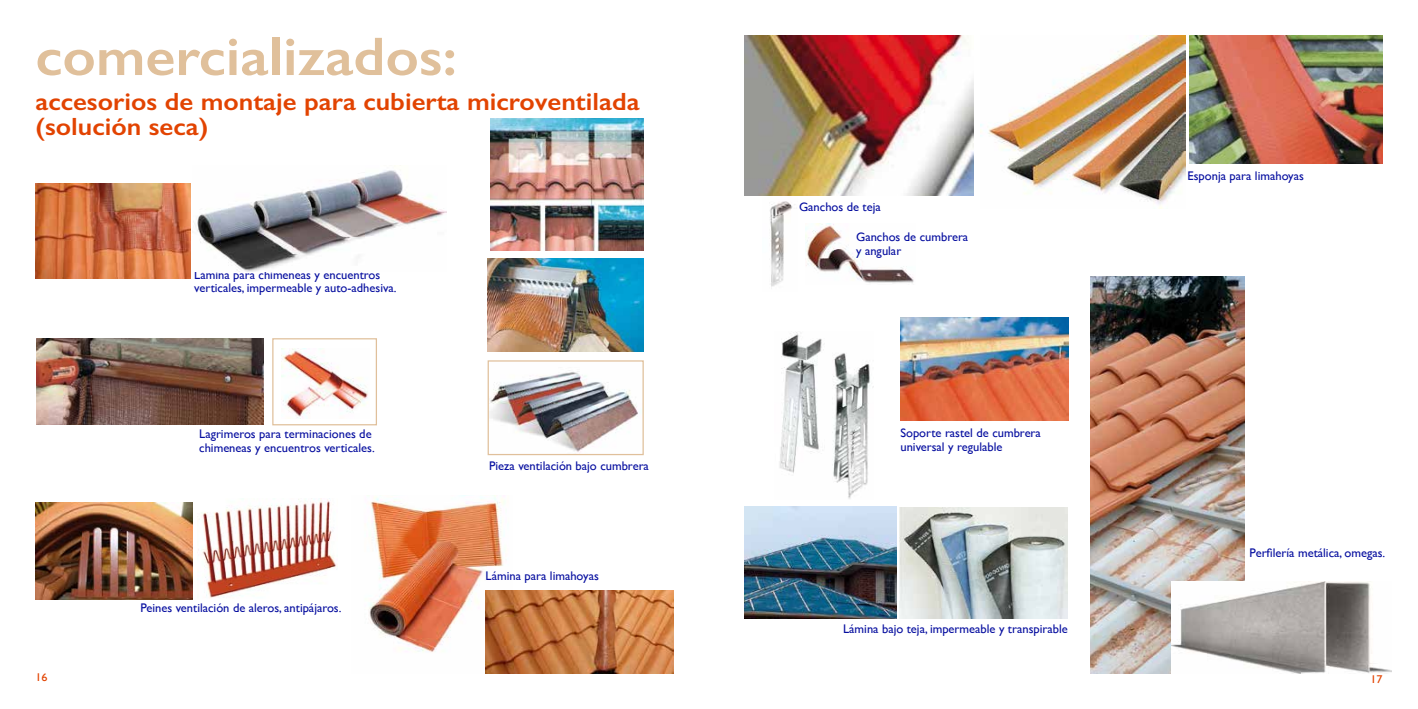
<style>
.page{position:relative;width:1418px;height:709px;background:#fff}
.page>*{position:absolute;margin:0;border:0;box-sizing:border-box;transform-origin:0 0}
.t1{font:600 54.5px "Gill Sans";color:#e0c09b;scale:1.07 1}
.t2{font:600 25px/25px "Gill Sans";color:#e24301;scale:1.07 1}
.t3{font:12.5px/13.8px "Gill Sans";color:#060e9f}
.t4{font:11.25px "Gill Sans";color:#e24301;scale:1.07 1}
</style>
<div class="page">
<img style="left:35px;top:184px;width:155px;height:94px">
<img style="left:195px;top:170px;width:251px;height:101px">
<img style="left:36px;top:339px;width:228px;height:86px">
<div style="left:272px;top:338px;width:105px;height:87px;border:1px solid #e0c09b"></div>
<img style="left:487px;top:258px;width:157px;height:94px">
<img style="left:489px;top:372px;width:149px;height:80px">
<div style="left:487px;top:360px;width:156px;height:95px;border:1px solid #e0c09b"></div>
<img style="left:35px;top:502px;width:157px;height:97px">
<img style="left:369px;top:495px;width:135px;height:178px">
<img style="left:486px;top:590px;width:187px;height:83px">
<img style="left:980px;top:35px;width:205px;height:173px">
<img style="left:1189px;top:36px;width:193px;height:128px">
<img style="left:805px;top:223px;width:109px;height:60px">
<img style="left:779px;top:332px;width:94px;height:167px">
<img style="left:900px;top:318px;width:168px;height:102px">
<img style="left:744px;top:507px;width:152px;height:111px">
<img style="left:899px;top:507px;width:168px;height:112px">
<img style="left:1090px;top:276px;width:154px;height:397px">
<img style="left:1171px;top:582px;width:220px;height:91px">
<img style="left:281px;top:349px;width:87px;height:69px">
<img style="left:202px;top:498px;width:135px;height:100px">
<img style="left:770px;top:201px;width:22px;height:86px">
<img style="left:490px;top:118px;width:154px;height:132px">
<img style="left:744px;top:35px;width:229px;height:161px">
<h1 class="t1" style="left:35px;top:24px;width:395px">comercializados:</h1>
<h2 class="t2" style="left:35px;top:89px;width:566px">accesorios de montaje para cubierta microventilada (solución seca)</h2>
<p class="t3" style="left:194px;top:267px;width:204px">Lámina para chimeneas y encuentros verticales, impermeable y auto-adhesiva.</p>
<p class="t3" style="left:199px;top:427px;width:177px">Lagrimeros para terminaciones de chimeneas y encuentros verticales.</p>
<p class="t3" style="left:140px;top:601px;width:203px">Peines ventilación de aleros, antipájaros.</p>
<p class="t3" style="left:489px;top:458px;width:161px">Pieza ventilación bajo cumbrera</p>
<p class="t3" style="left:485px;top:569px;width:115px">Lámina para limahoyas</p>
<p class="t3" style="left:799px;top:200px;width:83px">Ganchos de teja</p>
<p class="t3" style="left:856px;top:230px;width:114px">Ganchos de cumbrera y angular</p>
<p class="t3" style="left:900px;top:425px;width:142px">Soporte rastel de cumbrera universal y regulable</p>
<p class="t3" style="left:843px;top:621px;width:226px">Lámina bajo teja, impermeable y transpirable</p>
<p class="t3" style="left:1187px;top:168px;width:118px">Esponja para limahoyas</p>
<p class="t3" style="left:1249px;top:546px;width:137px">Perfilería metálica, omegas.</p>
<p class="t4" style="left:35px;top:671px;width:13px">16</p>
<p class="t4" style="left:1370px;top:672px;width:13px">17</p>
</div>
